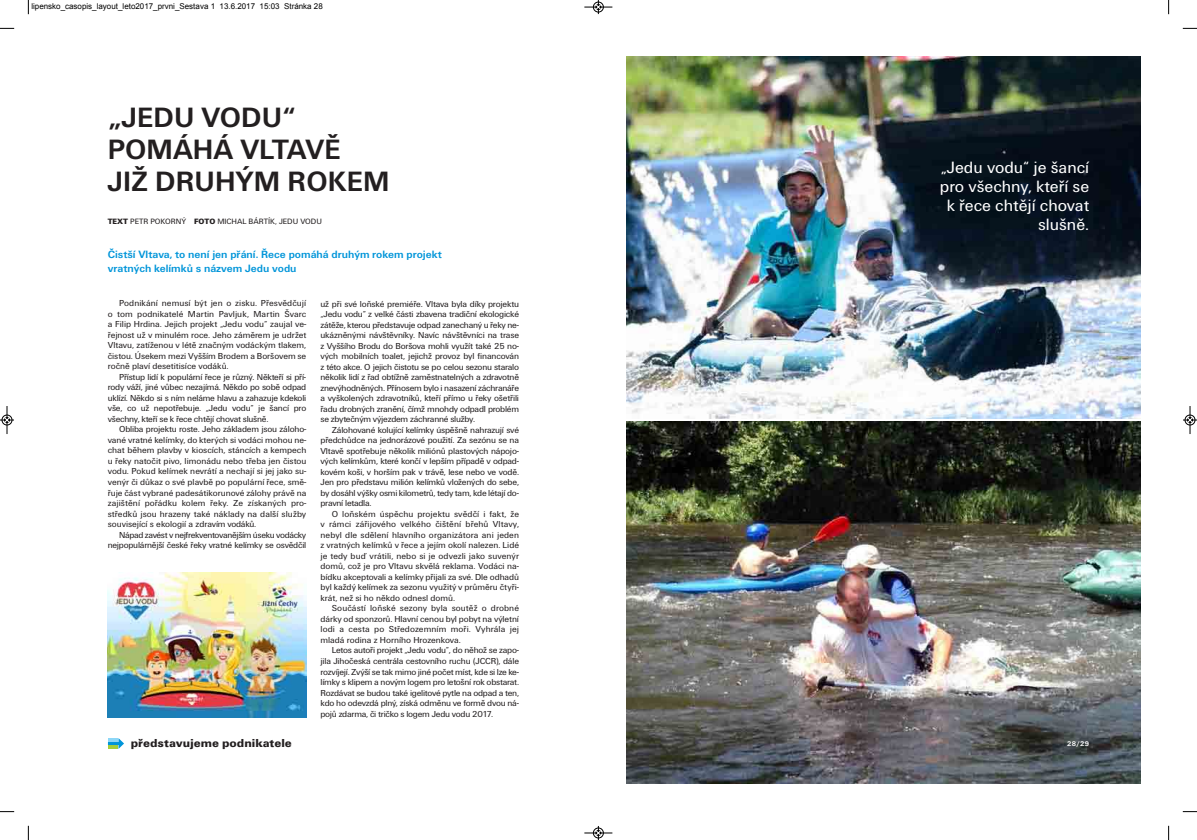
<style>
.page{position:relative;width:1197px;height:840px;background:#fff}
.page>*{position:absolute;margin:0;border:0;box-sizing:border-box;transform-origin:0 0}
.t1{font:700 29px/32px "Unitus TEE";color:#231f20}
.t2{font:17px/19px "Unitus TEE";color:#fff;text-align:right}
.t3{font:12px "Unitus TEE Blac";color:#231f20}
.t4{font:700 11px/14px "Unitus TEE";color:#0095d9}
.t5{font:9px/10.5px "Unitus TEE";letter-spacing:-.025em;color:#231f20;text-align:justify}
.t6{font:8px "Arial";color:#000}
.t7{font:8px "Unitus TEE";color:#231f20}
.t8{font:700 7px "Unitus TEE";color:#fff}
.s1{font-family:"Unitus TEE Blac"}
</style>
<div class="page">
<img style="left:626px;top:421px;width:514px;height:361px">
<img style="left:626px;top:57px;width:514px;height:361px">
<svg style="left:108px;top:738px;width:16px;height:10px"></svg>
<img style="left:107px;top:572px;width:200px;height:145px">
<svg style="left:28px;top:0;width:1px;height:14px"></svg>
<svg style="left:0;top:28px;width:14px;height:1px"></svg>
<svg style="left:1168px;top:0;width:1px;height:14px"></svg>
<svg style="left:1182px;top:28px;width:14px;height:1px"></svg>
<svg style="left:28px;top:825px;width:1px;height:14px"></svg>
<svg style="left:0;top:811px;width:14px;height:1px"></svg>
<svg style="left:1168px;top:825px;width:1px;height:14px"></svg>
<svg style="left:1182px;top:811px;width:14px;height:1px"></svg>
<svg style="left:584px;top:0;width:28px;height:14px"></svg>
<svg style="left:584px;top:826px;width:28px;height:13px"></svg>
<svg style="left:0;top:406px;width:14px;height:28px"></svg>
<svg style="left:1183px;top:406px;width:13px;height:28px"></svg>
<p class="t6" style="left:31px;top:2px;width:293px">lipensko_casopis_layout_leto2017_prvni_Sestava 1 13.6.2017 15:03 Stránka 28</p>
<h1 class="t1" style="left:108px;top:101px;width:283px">„JEDU VODU“<br>POMÁHÁ VLTAVĚ<br>JIŽ DRUHÝM ROKEM</h1>
<p class="t7" style="left:108px;top:216px;width:216px"><span class="s1">TEXT</span> PETR POKORNÝ <span class="s1">FOTO</span> MICHAL BÁRTÍK, JEDU VODU</p>
<p class="t4" style="left:108px;top:247px;width:335px">Čistší Vltava, to není jen přání. Řece pomáhá druhým rokem projekt vratných kelímků s názvem Jedu vodu</p>
<p class="t5" style="left:108px;top:298px;width:200px;text-indent:11px">Podnikání nemusí být jen o zisku. Přesvědčují o tom podnikatelé Martin Pavljuk, Martin Švarc a Filip Hrdina. Jejich projekt „Jedu vodu“ zaujal ve&shy;řejnost už v minulém roce. Jeho záměrem je udržet Vltavu, zatíženou v létě značným vodáckým tlakem, čistou. Úsekem mezi Vyšším Brodem a Boršovem se ročně plaví desetitisíce vodáků.</p>
<p class="t5" style="left:108px;top:371px;width:200px;text-indent:11px">Přístup lidí k populární řece je různý. Někteří si pří&shy;rody váží, jiné vůbec nezajímá. Někdo po sobě odpad uklízí. Někdo si s ním neláme hlavu a zahazuje kdekoli vše, co už nepotřebuje. „Jedu vodu“ je šancí pro všechny, kteří se k řece chtějí chovat slušně.</p>
<p class="t5" style="left:108px;top:424px;width:200px;text-indent:11px">Obliba projektu roste. Jeho základem jsou záloho&shy;vané vratné kelímky, do kterých si vodáci mohou ne&shy;chat během plavby v kioscích, stáncích a kempech u řeky natočit pivo, limonádu nebo třeba jen čistou vodu. Pokud kelímek nevrátí a nechají si jej jako su&shy;venýr či důkaz o své plavbě po populární řece, smě&shy;řuje část vybrané padesátikorunové zálohy právě na zajištění pořádku kolem řeky. Ze získaných pro&shy;středků jsou hrazeny také náklady na další služby související s ekologií a zdravím vodáků.</p>
<p class="t5" style="left:108px;top:529px;width:200px;text-align:right">Nápad zavést v nejfrekventovanějším úseku vodácky nejpopulárnější české řeky vratné kelímky se osvědčil</p>
<p class="t5" style="left:320px;top:298px;width:200px">už při své loňské premiéře. Vltava byla díky projektu „Jedu vodu“ z velké části zbavena tradiční ekologické zátěže, kterou představuje odpad zanechaný u řeky ne&shy;ukázněnými návštěvníky. Navíc návštěvníci na trase z Vyššího Brodu do Boršova mohli využít také 25 no&shy;vých mobilních toalet, jejichž provoz byl financován z této akce. O jejich čistotu se po celou sezonu staralo několik lidí z řad obtížně zaměstnatelných a zdravotně znevýhodněných. Přínosem bylo i nasazení záchranáře a vyškolených zdravotníků, kteří přímo u řeky ošetřili řadu drobných zranění, čímž mnohdy odpadl problém se zbytečným výjezdem záchranné služby.</p>
<p class="t5" style="left:320px;top:424px;width:200px;text-indent:11px">Zálohované kolující kelímky úspěšně nahrazují své předchůdce na jednorázové použití. Za sezónu se na Vltavě spotřebuje několik miliónů plastových nápojo&shy;vých kelímkům, které končí v lepším případě v odpad&shy;kovém koši, v horším pak v trávě, lese nebo ve vodě.<br>Jen pro představu milión kelímků vložených do sebe, by dosáhl výšky osmi kilometrů, tedy tam, kde létají do&shy;pravní letadla.</p>
<p class="t5" style="left:320px;top:508px;width:200px;text-indent:11px">O loňském úspěchu projektu svědčí i fakt, že v rámci zářijového velkého čištění břehů Vltavy, nebyl dle sdělení hlavního organizátora ani jeden z vratných kelímků v řece a jejím okolí nalezen. Lidé je tedy buď vrátili, nebo si je odvezli jako suvenýr domů, což je pro Vltavu skvělá reklama. Vodáci na&shy;bídku akceptovali a kelímky přijali za své. Dle odhadů byl každý kelímek za sezonu využitý v průměru čtyři&shy;krát, než si ho někdo odnesl domů.</p>
<p class="t5" style="left:320px;top:602px;width:200px;text-indent:11px">Součástí loňské sezony byla soutěž o drobné dárky od sponzorů. Hlavní cenou byl pobyt na výletní lodi a cesta po Středozemním moři. Vyhrála jej mladá rodina z Horního Hrozenkova.</p>
<p class="t5" style="left:320px;top:644px;width:200px;text-indent:11px">Letos autoři projekt „Jedu vodu“, do něhož se zapo&shy;jila Jihočeská centrála cestovního ruchu (JCCR), dále rozvíjejí. Zvýší se tak mimo jiné počet míst, kde si lze ke&shy;límky s klipem a novým logem pro letošní rok obstarat.<br>Rozdávat se budou také igelitové pytle na odpad a ten, kdo ho odevzdá plný, získá odměnu ve formě dvou ná&shy;pojů zdarma, či tričko s logem Jedu vodu 2017.</p>
<h2 class="t2" style="left:939px;top:158px;width:151px">„Jedu vodu“ je šancí pro všechny, kteří se k řece chtějí chovat slušně.</h2>
<h3 class="t3" style="left:131px;top:735px;width:162px">představujeme podnikatele</h3>
<p class="t8" style="left:1066px;top:738px;width:24px">28/29</p>
</div>
